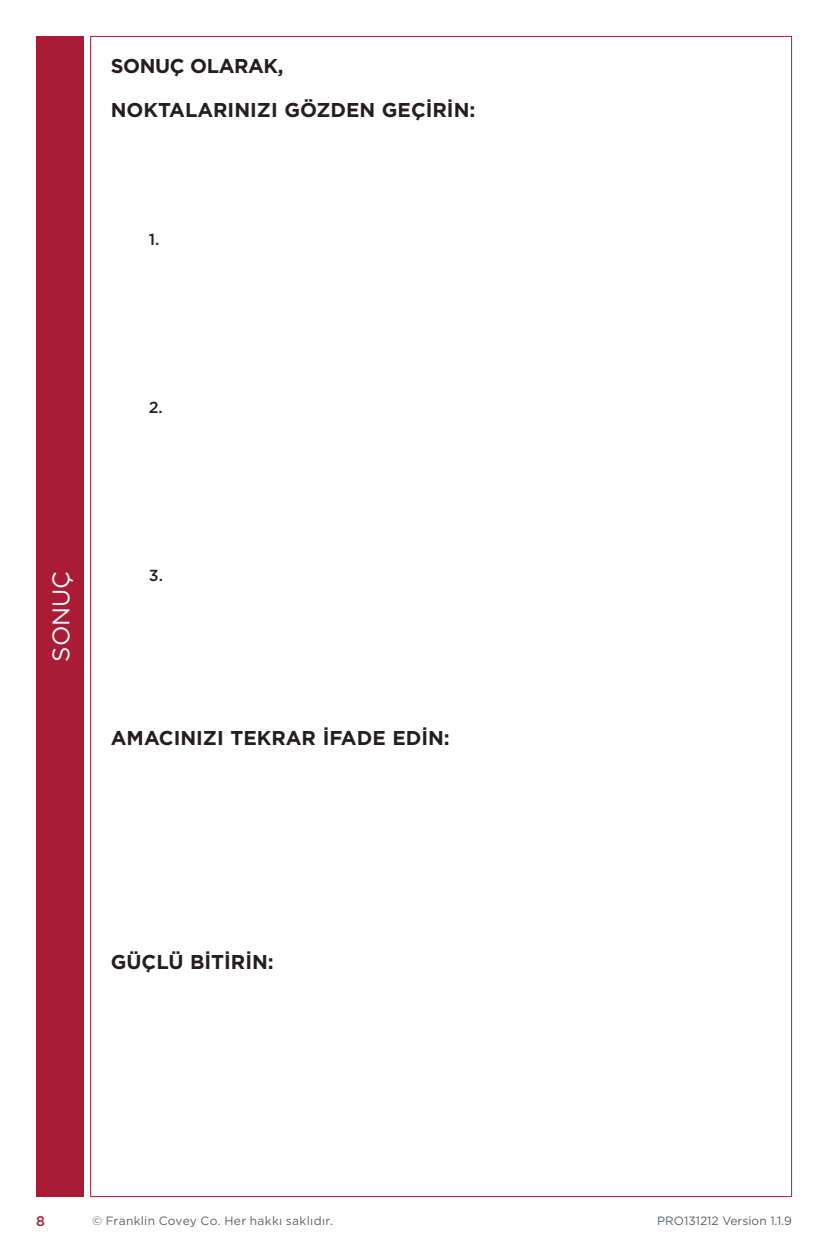
<style>
.page{position:relative;width:828px;height:1260px;background:#fff}
.page>*{position:absolute;margin:0;border:0;box-sizing:border-box;transform-origin:0 0}
.t1{font:24px "Gotham";color:#fff}
.t2{font:700 20px "Gotham";color:#231f20}
.t3{font:700 20px "Gotham";letter-spacing:-.02em;color:#231f20}
.t4{font:500 16px "Gotham";color:#231f20}
.t5{font:500 14px "Gotham";color:#aa1c35}
.t6{font:12px "Gotham";letter-spacing:.02em;color:#5c6065}
.t7{font:12px "Gotham";color:#5c6065}
</style>
<div class="page">
<div style="left:36px;top:36px;width:48px;height:1161px;background:#aa1c35"></div>
<p class="t3" style="left:111px;top:52px;width:174px">SONUÇ OLARAK,</p>
<p class="t2" style="left:111px;top:96px;width:366px">NOKTALARINIZI GÖZDEN GEÇİRİN:</p>
<p class="t4" style="left:149px;top:228px;width:12px">1.</p>
<p class="t4" style="left:149px;top:396px;width:16px">2.</p>
<p class="t1" style="left:46px;top:662px;width:92px;rotate:-90deg">SONUÇ</p>
<p class="t4" style="left:149px;top:564px;width:16px">3.</p>
<p class="t2" style="left:111px;top:724px;width:340px">AMACINIZI TEKRAR İFADE EDİN:</p>
<p class="t2" style="left:111px;top:948px;width:165px">GÜÇLÜ BİTİRİN:</p>
<p class="t5" style="left:36px;top:1212px;width:10px">8</p>
<p class="t6" style="left:92px;top:1213px;width:242px">© Franklin Covey Co. Her hakkı saklıdır.</p>
<p class="t7" style="left:657px;top:1213px;width:136px">PRO131212 Version 1.1.9</p>
</div>
